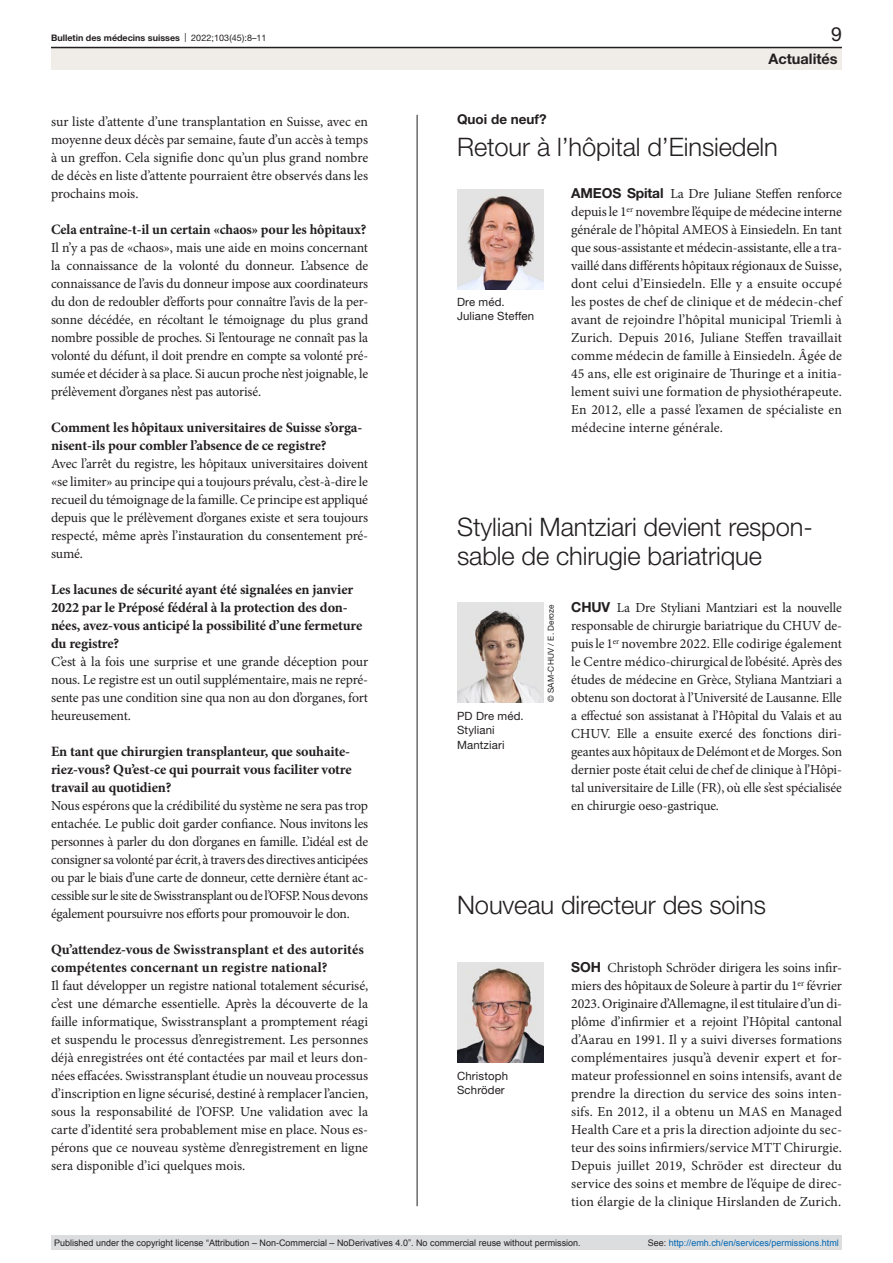
<style>
.page{position:relative;width:893px;height:1263px;background:#fff}
.page>*{position:absolute;margin:0;border:0;box-sizing:border-box;transform-origin:0 0}
.article-title-L17{font:300 25.5px/28.5px "Helvetica Neue LT Pro";letter-spacing:-.005em;color:#231f20}
.t1{font:19.5px "Helvetica Neue LT Pro";color:#231f20}
.t2{font:700 14.55px "Helvetica Neue LT Pro";color:#231f20}
.interview-question{font:700 14.25px/18px "Minion Pro";letter-spacing:-.01em;color:#231f20}
.interview-answer{font:13.8px/18px "Minion Pro";letter-spacing:-.01em;color:#231f20;text-align:justify}
.paragraph{font:13.8px/18px "Minion Pro";letter-spacing:.005em;color:#231f20;text-align:justify}
.pre-heading{font:700 13.5px "Helvetica Neue LT Pro";color:#231f20}
.figure-caption{font:11.4px/14.2px "Helvetica Neue LT Pro";letter-spacing:.01em;color:#231f20}
.t3{font:9px "Arial";color:#231f20}
.t4{font:9px "Arial";color:#0066b3}
.t5{font:700 9px "Helvetica Neue LT Pro";color:#231f20}
.figure-caption-2{font:8.25px "Helvetica Neue LT Pro";letter-spacing:.01em;color:#231f20}
.s1{font-weight:400}
.s2{font-family:"Helvetica Neue LT Pro";font-weight:700}
.s3{color:#231f20}
</style>
<div class="page">
<hr style="left:417px;top:115px;width:1px;height:1091px;background:#231f20">
<img style="left:457px;top:189px;width:87px;height:100px">
<img style="left:457px;top:602px;width:87px;height:100px">
<img style="left:457px;top:962px;width:87px;height:100px">
<div style="left:51px;top:48px;width:791px;height:22px;background:#f0ece7"></div>
<hr style="left:51px;top:47px;width:791px;height:1px;background:#231f20">
<div style="left:51px;top:1235px;width:791px;height:15px;background:#dcdddf"></div>
<p class="t5" style="left:51px;top:32px;width:217px">Bulletin des médecins suisses <span class="s1">| 2022;103(45):8–11</span></p>
<h2 class="t1" style="left:831px;top:22px;width:12px">9</h2>
<p class="interview-answer" style="left:51px;top:113px;width:319px">sur liste d’attente d’une transplantation en Suisse, avec en moyenne deux décès par semaine, faute d’un accès à temps à un greffon. Cela signifie donc qu’un plus grand nombre de décès en liste d’attente pourraient être observés dans les prochains mois.</p>
<p class="interview-question" style="left:51px;top:220px;width:317px">Cela entraîne-t-il un certain «chaos» pour les hôpitaux?</p>
<p class="interview-answer" style="left:51px;top:239px;width:319px">Il n’y a pas de «chaos», mais une aide en moins concernant la connaissance de la volonté du donneur. L’absence de connaissance de l’avis du donneur impose aux coordinateurs du don de redoubler d’efforts pour connaître l’avis de la per&shy;sonne décédée, en récoltant le témoignage du plus grand nombre possible de proches. Si l’entourage ne connaît pas la volonté du défunt, il doit prendre en compte sa volonté pré&shy;sumée et décider à sa place. Si aucun proche n’est joignable, le prélèvement d’organes n’est pas autorisé.</p>
<p class="interview-question" style="left:51px;top:418px;width:313px">Comment les hôpitaux universitaires de Suisse s’orga&shy;nisent-ils pour combler l’absence de ce registre?</p>
<p class="interview-answer" style="left:51px;top:455px;width:319px">Avec l’arrêt du registre, les hôpitaux universitaires doivent «se limiter» au principe qui a toujours prévalu, c’est-à-dire le recueil du témoignage de la famille. Ce principe est appliqué depuis que le prélèvement d’organes existe et sera toujours respecté, même après l’instauration du consentement pré&shy;sumé.</p>
<p class="interview-question" style="left:51px;top:580px;width:313px">Les lacunes de sécurité ayant été signalées en janvier 2022 par le Préposé fédéral à la protection des don&shy;nées, avez-vous anticipé la possibilité d’une fermeture du registre?</p>
<p class="interview-answer" style="left:51px;top:653px;width:319px">C’est à la fois une surprise et une grande déception pour nous. Le registre est un outil supplémentaire, mais ne repré&shy;sente pas une condition sine qua non au don d’organes, fort heureusement.</p>
<p class="interview-question" style="left:51px;top:742px;width:302px">En tant que chirurgien transplanteur, que souhaite&shy;riez-vous? Qu’est-ce qui pourrait vous faciliter votre travail au quotidien?</p>
<p class="interview-answer" style="left:51px;top:797px;width:319px">Nous espérons que la crédibilité du système ne sera pas trop entachée. Le public doit garder confiance. Nous invitons les personnes à parler du don d’organes en famille. L’idéal est de consigner sa volonté par écrit, à travers des directives anticipées ou par le biais d’une carte de donneur, cette dernière étant ac&shy;cessible sur le site de Swisstransplant ou de l’OFSP. Nous devons également poursuivre nos efforts pour promouvoir le don.</p>
<p class="interview-question" style="left:51px;top:940px;width:314px">Qu’attendez-vous de Swisstransplant et des autorités compétentes concernant un registre national?</p>
<p class="interview-answer" style="left:51px;top:977px;width:319px">Il faut développer un registre national totalement sécurisé, c’est une démarche essentielle. Après la découverte de la faille informatique, Swisstransplant a promptement réagi et suspendu le processus d’enregistrement. Les personnes déjà enregistrées ont été contactées par mail et leurs don&shy;nées effacées. Swisstransplant étudie un nouveau processus d’inscription en ligne sécurisé, destiné à remplacer l’ancien, sous la responsabilité de l’OFSP. Une validation avec la carte d’identité sera probablement mise en place. Nous es&shy;pérons que ce nouveau système d’enregistrement en ligne sera disponible d’ici quelques mois.</p>
<p class="t2" style="left:768px;top:49px;width:71px">Actualités</p>
<p class="pre-heading" style="left:457px;top:111px;width:91px">Quoi de neuf?</p>
<p class="article-title-L17" style="left:457px;top:132px;width:322px">Retour à l’hôpital d’Einsiedeln</p>
<p class="figure-caption" style="left:457px;top:295px;width:79px">Dre méd.<br>Juliane Steffen</p>
<p class="paragraph" style="left:571px;top:185px;width:272px"><span class="s2">AMEOS Spital</span> La Dre Juliane Steffen renforce depuis le 1<sup>er</sup> novembre l’équipe de médecine interne générale de l’hôpital AMEOS à Einsiedeln. En tant que sous-assistante et médecin-assistante, elle a tra&shy;vaillé dans différents hôpitaux régionaux de Suisse, dont celui d’Einsiedeln. Elle y a ensuite occupé les postes de chef de clinique et de médecin-chef avant de rejoindre l’hôpital municipal Triemli à Zurich. Depuis 2016, Juliane Steffen travaillait comme médecin de famille à Einsiedeln. Âgée de 45 ans, elle est originaire de Thuringe et a initia&shy;lement suivi une formation de physiothérapeute.<br>En 2012, elle a passé l’examen de spécialiste en médecine interne générale.</p>
<p class="article-title-L17" style="left:457px;top:512px;width:357px">Styliani Mantziari devient respon&shy;sable de chirugie bariatrique</p>
<p class="figure-caption" style="left:457px;top:709px;width:68px">PD Dre méd.<br>Styliani<br>Mantziari</p>
<p class="figure-caption-2" style="left:546px;top:702px;width:99px;rotate:-90deg">© SAM-CHUV / E. Deroze</p>
<p class="paragraph" style="left:571px;top:599px;width:272px"><span class="s2">CHUV</span> La Dre Styliani Mantziari est la nouvelle responsable de chirurgie bariatrique du CHUV de&shy;puis le 1<sup>er</sup> novembre 2022. Elle codirige également le Centre médico-chirurgical de l’obésité. Après des études de médecine en Grèce, Styliana Mantziari a obtenu son doctorat à l’Université de Lausanne. Elle a effectué son assistanat à l’Hôpital du Valais et au CHUV. Elle a ensuite exercé des fonctions diri&shy;geantes aux hôpitaux de Delémont et de Morges. Son dernier poste était celui de chef de clinique à l’Hôpi&shy;tal universitaire de Lille (FR), où elle s’est spécialisée en chirurgie oeso-gastrique.</p>
<p class="article-title-L17" style="left:457px;top:890px;width:310px">Nouveau directeur des soins</p>
<p class="figure-caption" style="left:457px;top:1069px;width:52px">Christoph<br>Schröder</p>
<p class="paragraph" style="left:571px;top:959px;width:272px"><span class="s2">SOH</span> Christoph Schröder dirigera les soins infir&shy;miers des hôpitaux de Soleure à partir du 1<sup>er</sup> février 2023. Originaire d’Allemagne, il est titulaire d’un di&shy;plôme d’infirmier et a rejoint l’Hôpital cantonal d’Aarau en 1991. Il y a suivi diverses formations complémentaires jusqu’à devenir expert et for&shy;mateur professionnel en soins intensifs, avant de prendre la direction du service des soins inten&shy;sifs. En 2012, il a obtenu un MAS en Managed Health Care et a pris la direction adjointe du sec&shy;teur des soins infirmiers/service MTT Chirurgie.<br>Depuis juillet 2019, Schröder est directeur du service des soins et membre de l’équipe de direc&shy;tion élargie de la clinique Hirslanden de Zurich.</p>
<p class="t3" style="left:54px;top:1237px;width:528px">Published under the copyright license “Attribution – Non-Commercial – NoDerivatives 4.0”. No commercial reuse without permission.</p>
<p class="t4" style="left:648px;top:1237px;width:193px"><span class="s3">See:</span> http://emh.ch/en/services/permissions.html</p>
</div>
